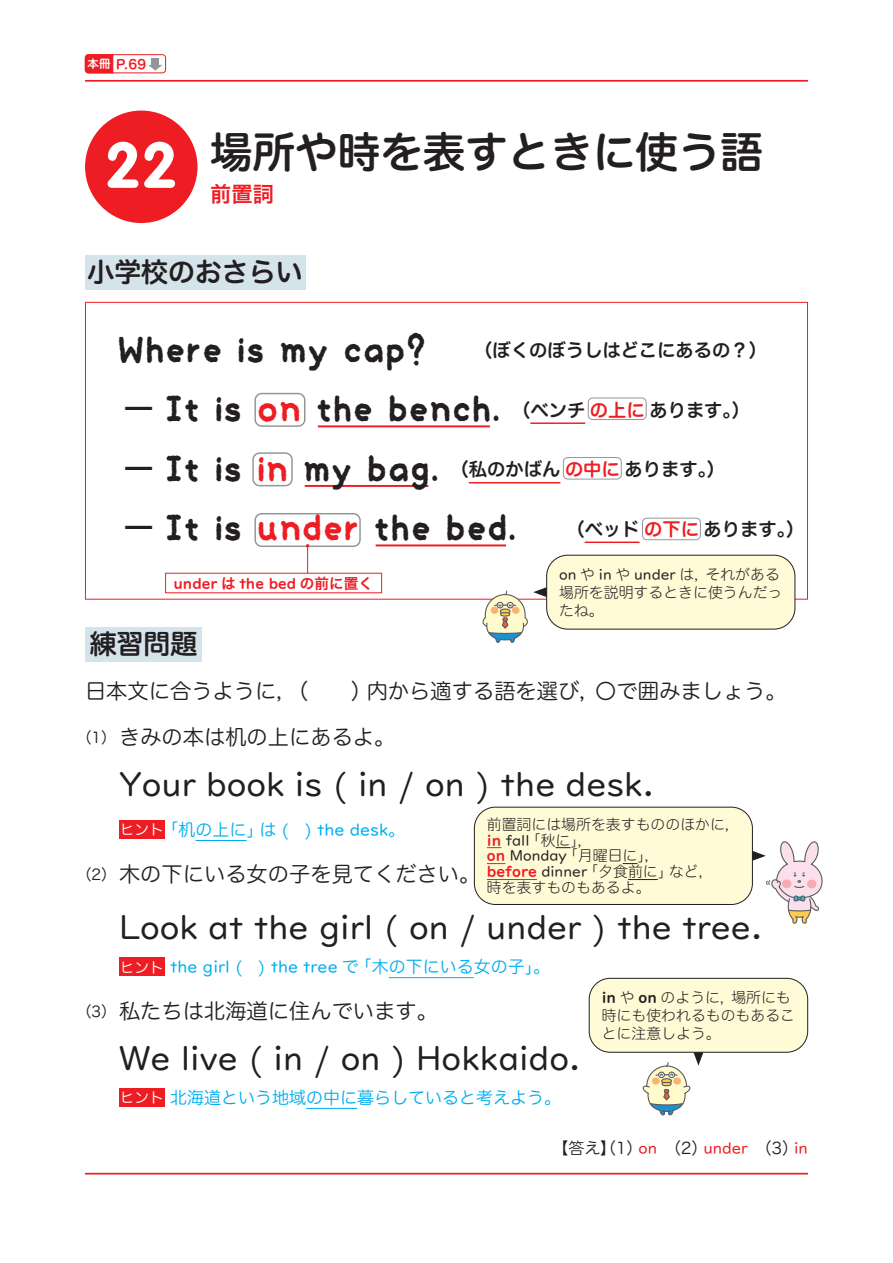
<style>
.page{position:relative;width:893px;height:1263px;background:#fff}
.page>*{position:absolute;margin:0;border:0;box-sizing:border-box;transform-origin:0 0}
.t1{font:700 63.75px "VAG Rounded Std";color:#fff}
.t2{font:43.65px "Kodomo Rounded";letter-spacing:-.14em;color:#231f20;scale:.9 1}
.t3{font:42.45px "Hira Maru Std W6";color:#231f20}
.t4{font:34.05px "UD Digi Kyokasho Std N";color:#231f20}
.t5{font:26.85px "Hira Maru Std W6";color:#231f20}
.t6{font:21.3px/45.8px "Hira Maru Std W3";color:#231f20}
.t7{font:21.3px "Hira Kaku Pro W6";color:#ee1d23}
.t8{font:18.3px "Hira Maru Std W6";color:#231f20}
.t9{font:16.95px "UD Digi Kyokasho Std N";color:#00aeef}
.t10{font:16.95px "Hira Maru Std W3";color:#00aeef}
.t11{font:15.9px "Hira Maru Std W3";color:#231f20}
.t12{font:14.85px/15.9px "Hira Maru Std W2";color:#231f20}
.t13{font:14.85px "UD Digi Kyokasho Std N";color:#231f20}
.t14{font:700 14.7px "UD Digi Kyokasho Std N";color:#ee1d23}
.t15{font:14.7px "Hira Maru Std W3";color:#fff}
.t16{font:12.75px "Hira Maru Std W6";color:#ee1d23}
.s1{font-size:11.55px;color:#fff}
.s2{font-family:"Hira Kaku Pro W3"}
.s3{color:#ee1d23}
.s4{font-family:"Hira Kaku Pro W6";font-weight:400}
.s5{font-family:"Hira Maru Std W2"}
.s6{font-size:14.85px}
.s7{font-family:"Hira Maru Std W3"}
.s8{font-family:"UD Digi Kyokasho Std N";color:#ee1d23}
.s9{font-family:"UD Digi Kyokasho Std N";font-weight:700;color:#ee1d23}
.s10{font-family:"UD Digi Kyokasho Std N"}
.s11{font-family:"UD Digi Kyokasho Std N";font-weight:700}
</style>
<div class="page">
<hr style="left:85px;top:80px;width:723px;height:2px;background:#ee1d23">
<hr style="left:85px;top:1173px;width:723px;height:1px;background:#ee1d23">
<div style="left:85px;top:54px;width:81px;height:19px;border:1px solid #ee1d23;border-radius:3px"></div>
<svg style="left:85px;top:54px;width:28px;height:19px"></svg>
<div style="left:85px;top:111px;width:113px;height:112px;background:#ee1d23;border-radius:50%"></div>
<div style="left:85px;top:255px;width:220px;height:34px;background:#d5e3ea"></div>
<div style="left:85px;top:627px;width:117px;height:34px;background:#d5e3ea"></div>
<svg style="left:148px;top:65px;width:14px;height:6px"></svg>
<div style="left:152px;top:58px;width:7px;height:7px;background:#939598"></div>
<hr style="left:196px;top:840px;width:51px;height:1px;background:#00aeef">
<hr style="left:389px;top:977px;width:85px;height:1px;background:#00aeef">
<hr style="left:306px;top:1108px;width:51px;height:1px;background:#00aeef">
<div style="left:119px;top:821px;width:46px;height:18px;background:#ee1d23"></div>
<div style="left:119px;top:958px;width:46px;height:18px;background:#ee1d23"></div>
<div style="left:119px;top:1088px;width:46px;height:19px;background:#ee1d23"></div>
<hr style="left:318px;top:425px;width:172px;height:2px;background:#ee1d23">
<hr style="left:530px;top:422px;width:55px;height:2px;background:#ee1d23">
<hr style="left:305px;top:485px;width:123px;height:2px;background:#ee1d23">
<hr style="left:469px;top:482px;width:91px;height:1px;background:#ee1d23">
<hr style="left:376px;top:544px;width:130px;height:2px;background:#ee1d23">
<hr style="left:585px;top:541px;width:55px;height:2px;background:#ee1d23">
<div style="left:254px;top:393px;width:51px;height:34px;border:1px solid #939598;border-radius:7px"></div>
<div style="left:588px;top:397px;width:59px;height:23px;border:1px solid #939598;border-radius:4px"></div>
<div style="left:252px;top:452px;width:41px;height:34px;border:1px solid #939598;border-radius:7px"></div>
<div style="left:563px;top:457px;width:59px;height:23px;border:1px solid #939598;border-radius:4px"></div>
<div style="left:254px;top:513px;width:107px;height:34px;border:1px solid #939598;border-radius:7px"></div>
<hr style="left:307px;top:546px;width:1px;height:32px;background:#ee1d23">
<div style="left:166px;top:573px;width:216px;height:20px;background:#fff"></div>
<div style="left:165px;top:573px;width:217px;height:20px;border:1px solid #ee1d23"></div>
<div style="left:642px;top:518px;width:59px;height:22px;border:1px solid #939598;border-radius:4px"></div>
<svg style="left:642px;top:1052px;width:64px;height:64px"></svg>
<div style="left:589px;top:978px;width:219px;height:74px;background:#fffbd6;border-radius:21px"></div>
<div style="left:589px;top:978px;width:219px;height:74px;border:1px solid #231f20;border-radius:21px"></div>
<svg style="left:482px;top:587px;width:71px;height:56px"></svg>
<div style="left:547px;top:555px;width:248px;height:74px;background:#fffbd6;border-radius:21px"></div>
<div style="left:546px;top:555px;width:249px;height:74px;border:1px solid #231f20;border-radius:21px"></div>
<svg style="left:746px;top:841px;width:77px;height:83px"></svg>
<div style="left:474px;top:807px;width:278px;height:97px;background:#fffbd6;border-radius:21px"></div>
<div style="left:474px;top:807px;width:279px;height:98px;border:1px solid #231f20;border-radius:21px"></div>
<svg style="left:487px;top:847px;width:14px;height:1px"></svg>
<svg style="left:556px;top:847px;width:14px;height:1px"></svg>
<svg style="left:487px;top:863px;width:18px;height:1px"></svg>
<svg style="left:623px;top:863px;width:14px;height:1px"></svg>
<hr style="left:487px;top:879px;width:50px;height:1px;background:#ee1d23">
<hr style="left:628px;top:879px;width:30px;height:1px;background:#231f20">
<p class="t16" style="left:88px;top:54px;width:60px"><span class="s1">本冊</span> P.69</p>
<h1 class="t1" style="left:105px;top:128px;width:75px">22</h1>
<h3 class="t3" style="left:210px;top:120px;width:554px">場所や時を表すときに使う語</h3>
<h3 class="t7" style="left:210px;top:175px;width:65px">前置詞</h3>
<h3 class="t5" style="left:87px;top:252px;width:217px">小学校のおさらい</h3>
<h2 class="t2" style="left:119px;top:327px;width:351px">Where is my cap?</h2>
<p class="t8" style="left:428px;top:337px;width:340px">　　　（ぼくのぼうしはどこにあるの？）</p>
<h2 class="t2" style="left:119px;top:387px;width:434px"><span class="s2">－</span> It is <span class="s3">on</span> the bench.</h2>
<p class="t8" style="left:503px;top:396px;width:249px">　（ベンチ<span class="s3">の上に</span>あります。）</p>
<h2 class="t2" style="left:119px;top:446px;width:366px"><span class="s2">－</span> It is <span class="s3">in</span> my bag.</h2>
<p class="t8" style="left:441px;top:456px;width:285px">　（私のかばん<span class="s3">の中に</span>あります。）</p>
<h2 class="t2" style="left:119px;top:506px;width:452px"><span class="s2">－</span> It is <span class="s3">under</span> the bed.</h2>
<p class="t8" style="left:566px;top:515px;width:239px">（ベッド<span class="s3">の下に</span>あります。）</p>
<p class="t14" style="left:173px;top:572px;width:201px">under <span class="s4">は</span> the bed <span class="s4">の前に置く</span></p>
<p class="t13" style="left:559px;top:563px;width:222px">on <span class="s5">や</span> in <span class="s5">や</span> under <span class="s5">は，それがある</span></p>
<p class="t12" style="left:559px;top:583px;width:225px;line-height:18px">場所を説明するときに使うんだったね。</p>
<h3 class="t5" style="left:90px;top:624px;width:109px">練習問題</h3>
<h3 class="t6" style="left:77px;top:668px;width:711px;text-indent:8px">日本文に合うように，（　　）内から適する語を選び，〇で囲みましょう。<span class="s6">（1）</span> きみの本は机の上にあるよ。</h3>
<h3 class="t4" style="left:119px;top:758px;width:536px">Your book is ( in / on ) the desk.</h3>
<p class="t9" style="left:162px;top:817px;width:245px"><span class="s7">「机の上に」は</span> ( ) the desk<span class="s7">。</span></p>
<h3 class="t6" style="left:77px;top:851px;width:405px"><span class="s6">（2）</span> 木の下にいる女の子を見てください。</h3>
<h3 class="t4" style="left:119px;top:901px;width:645px">Look at the girl ( on / under ) the tree.</h3>
<p class="t9" style="left:170px;top:954px;width:382px">the girl ( ) the tree <span class="s7">で「木の下にいる女の子」。</span></p>
<h3 class="t6" style="left:77px;top:988px;width:363px"><span class="s6">（3）</span> 私たちは北海道に住んでいます。</h3>
<h3 class="t4" style="left:119px;top:1032px;width:463px">We live ( in / on ) Hokkaido.</h3>
<p class="t10" style="left:170px;top:1085px;width:393px">北海道という地域の中に暮らしていると考えよう。</p>
<p class="t11" style="left:552px;top:1136px;width:257px">【答え】（1）<span class="s8">on</span> （2）<span class="s8">under</span> （3）<span class="s8">in</span></p>
<p class="t12" style="left:487px;top:816px;width:254px">前置詞には場所を表すもののほかに，<span class="s9">in</span> <span class="s10">fall</span>「秋に」，<br><span class="s9">on</span> <span class="s10">Monday</span>「月曜日に」，<br><span class="s9">before</span> <span class="s10">dinner</span>「夕食前に」など，<br>時を表すものもあるよ。</p>
<p class="t15" style="left:120px;top:819px;width:46px">ヒント</p>
<p class="t15" style="left:120px;top:956px;width:46px">ヒント</p>
<p class="t12" style="left:602px;top:988px;width:195px;line-height:18px"><span class="s11">in</span> や <span class="s11">on</span> のように，場所にも時にも使われるものもあることに注意しよう。</p>
<p class="t15" style="left:120px;top:1087px;width:46px">ヒント</p>
</div>
